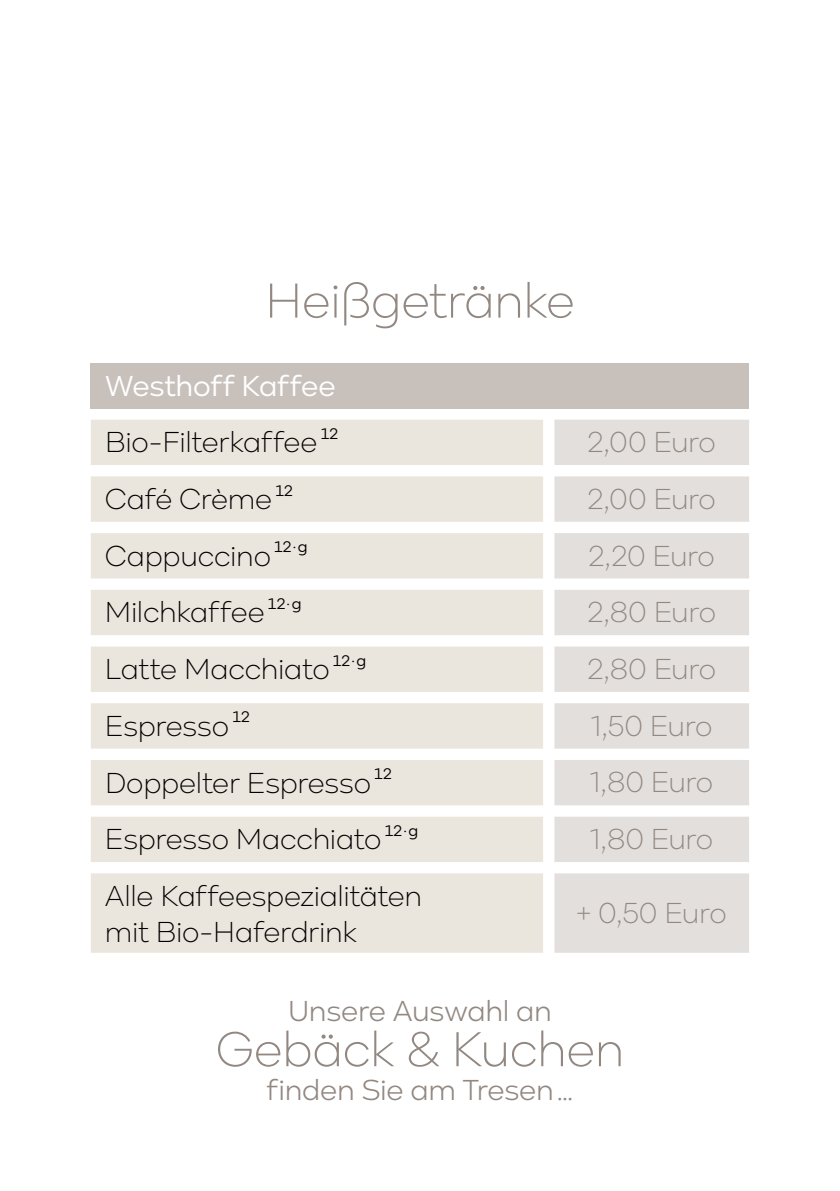
<style>
.page{position:relative;width:840px;height:1191px;background:#fff}
.page>*{position:absolute;margin:0;border:0;box-sizing:border-box;transform-origin:0 0}
.t1{font:300 50.8px "Kinetika";letter-spacing:-.01em;color:#928881}
.t2{font:300 30px/36px "Kinetika";letter-spacing:-.01em;color:#000}
.t3{font:300 30px "Kinetika";letter-spacing:-.025em;color:#928881}
.t4{font:30px "Kinetika";letter-spacing:-.01em;color:#928881}
.t5{font:30px "Kinetika";letter-spacing:-.005em;color:#fff}
.t6{font:16px "Kinetika";letter-spacing:-.04em;color:#000}
</style>
<div class="page">
<div style="left:91px;top:363px;width:657px;height:45px;background:#c8c0bb"></div>
<svg style="left:91px;top:420px;width:451px;height:532px;fill:#ebe6dd"></svg>
<svg style="left:554px;top:420px;width:194px;height:532px;fill:#e3dfdc"></svg>
<h1 class="t1" style="left:265px;top:272px;width:311px">Heißgetränke</h1>
<p class="t5" style="left:105px;top:368px;width:232px">Westhoff Kaffee</p>
<p class="t2" style="left:105px;top:424px;width:214px">Bio-Filterkaffee</p>
<p class="t6" style="left:320px;top:424px;width:20px">12</p>
<p class="t3" style="left:587px;top:425px;width:130px">2,00 Euro</p>
<p class="t2" style="left:105px;top:481px;width:169px">Ca fé Crème</p>
<p class="t6" style="left:275px;top:481px;width:20px">12</p>
<p class="t3" style="left:587px;top:482px;width:130px">2,00 Euro</p>
<p class="t2" style="left:105px;top:538px;width:167px">Cappuccino</p>
<p class="t6" style="left:274px;top:537px;width:35px">12 · g</p>
<p class="t3" style="left:588px;top:539px;width:128px">2,20 Euro</p>
<p class="t2" style="left:105px;top:594px;width:161px">Milchkaffee</p>
<p class="t6" style="left:267px;top:594px;width:35px">12 · g</p>
<p class="t3" style="left:587px;top:595px;width:130px">2,80 Euro</p>
<p class="t2" style="left:105px;top:651px;width:226px">Latte Macchiato</p>
<p class="t6" style="left:332px;top:651px;width:35px">12 · g</p>
<p class="t3" style="left:587px;top:652px;width:130px">2,80 Euro</p>
<p class="t2" style="left:105px;top:708px;width:125px">Espresso</p>
<p class="t6" style="left:232px;top:708px;width:20px">12</p>
<p class="t3" style="left:591px;top:709px;width:123px">1,50 Euro</p>
<p class="t2" style="left:105px;top:764px;width:267px">Doppelter Espresso</p>
<p class="t6" style="left:374px;top:764px;width:20px">12</p>
<p class="t3" style="left:590px;top:766px;width:124px">1,80 Euro</p>
<p class="t2" style="left:105px;top:821px;width:278px">Espresso Macchiato</p>
<p class="t6" style="left:384px;top:821px;width:35px">12 · g</p>
<p class="t3" style="left:590px;top:822px;width:124px">1,80 Euro</p>
<p class="t2" style="left:105px;top:878px;width:318px">Alle Kaffeespezialitäten mit Bio-Haferdrink</p>
<p class="t3" style="left:576px;top:896px;width:152px">+ 0,50 Euro</p>
<p class="t4" style="left:288px;top:993px;width:265px">Unsere Auswahl an</p>
<h1 class="t1" style="left:215px;top:1021px;width:410px">Gebäck &amp; Kuchen</h1>
<p class="t4" style="left:266px;top:1073px;width:308px">finden Sie am Tresen …</p>
</div>
